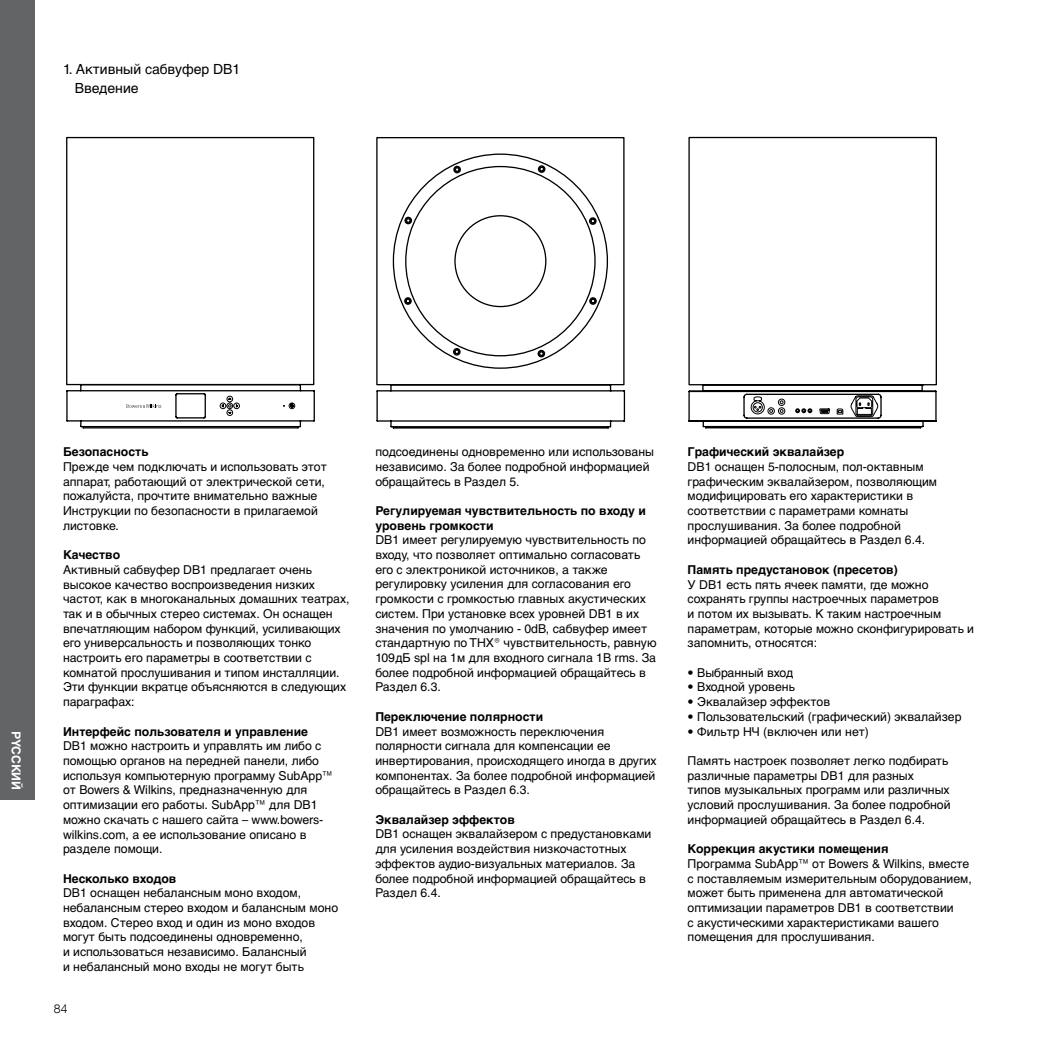
<style>
.page{position:relative;width:1042px;height:1042px;background:#fff}
.page>*{position:absolute;margin:0;border:0;box-sizing:border-box;transform-origin:0 0}
.t1{font:14px/19.2px "Helvetica Cyr Upright";color:#000}
.t2{font:12.25px/14.7px "Helvetica Cyr Upright";color:#000}
.t3{font:700 12.25px/14.7px "Helvetica Cyr";color:#000}
.t4{font:700 12.25px "Helvetica Cyr";color:#fff}
.t5{font:300 12.25px "Helvetica Neue LT Com";color:#000}
</style>
<div class="page">
<div style="left:0;top:0;width:35px;height:799px;background:#636466"></div>
<div style="left:66px;top:137px;width:248px;height:248px;border:1px solid #000"></div>
<svg style="left:66px;top:383px;width:249px;height:45px"></svg>
<svg style="left:376px;top:137px;width:250px;height:292px"></svg>
<svg style="left:688px;top:137px;width:249px;height:292px"></svg>
<svg style="left:750px;top:396px;width:80px;height:22px"></svg>
<svg style="left:836px;top:395px;width:42px;height:23px"></svg>
<p class="t1" style="left:75px;top:59px;width:167px;text-indent:-12px">1. Активный сабвуфер DB1<br>Введение</p>
<p class="t4" style="left:23px;top:731px;width:61px;rotate:90deg">PYCCКИЙ</p>
<p class="t3" style="left:63px;top:444px;width:87px">Безопасность</p>
<p class="t2" style="left:63px;top:459px;width:265px">Прежде чем подключать и использовать этот аппарат, работающий от электрической сети, пожалуйста, прочтите внимательно важные Инструкции по безопасности в прилагаемой листовке.</p>
<p class="t3" style="left:63px;top:547px;width:59px">Качество</p>
<p class="t2" style="left:63px;top:562px;width:288px">Активный сабвуфер DB1 предлагает очень высокое качество воспроизведения низких частот, как в многоканальных домашних театрах, так и в обычных стерео системах. Он оснащен впечатляющим набором функций, усиливающих его универсальность и позволяющих тонко настроить его параметры в соответствии с комнатой прослушивания и типом инсталляции.<br>Эти функции вкратце объясняются в следующих параграфах:</p>
<p class="t3" style="left:63px;top:724px;width:246px">Интерфейс пользователя и управление</p>
<p class="t2" style="left:63px;top:739px;width:271px">DB1 можно настроить и управлять им либо с помощью органов на передней панели, либо используя компьютерную программу SubApp™ от Bowers &amp; Wilkins, предназначенную для оптимизации его работы. SubApp™ для DB1 можно скачать с нашего сайта – www.bowers&shy;wilkins.com, а ее использование описано в разделе помощи.</p>
<p class="t3" style="left:63px;top:871px;width:115px">Несколько входов</p>
<p class="t2" style="left:63px;top:886px;width:277px">DB1 оснащен небалансным моно входом, небалансным стерео входом и балансным моно входом. Стерео вход и один из моно входов могут быть подсоединены одновременно,<br>и использоваться независимо. Балансный<br>и небалансный моно входы не могут быть</p>
<p class="t5" style="left:54px;top:1001px;width:15px">84</p>
<p class="t2" style="left:375px;top:444px;width:280px">подсоединены одновременно или использованы независимо. За более подробной информацией обращайтесь в Раздел 5.</p>
<p class="t3" style="left:375px;top:503px;width:272px">Регулируемая чувствительность по входу и уровень громкости</p>
<p class="t2" style="left:375px;top:533px;width:283px">DB1 имеет регулируемую чувствительность по входу, что позволяет оптимально согласовать его с электроникой источников, а также регулировку усиления для согласования его громкости с громкостью главных акустических систем. При установке всех уровней DB1 в их значения по умолчанию - 0dB, сабвуфер имеет стандартную по THX® чувствительность, равную 109дБ spl на 1м для входного сигнала 1В rms. За более подробной информацией обращайтесь в Раздел 6.3.</p>
<p class="t3" style="left:375px;top:709px;width:169px">Переключение полярности</p>
<p class="t2" style="left:375px;top:724px;width:283px">DB1 имеет возможность переключения полярности сигнала для компенсации ее инвертирования, происходящего иногда в других компонентах. За более подробной информацией обращайтесь в Раздел 6.3.</p>
<p class="t3" style="left:375px;top:812px;width:141px">Эквалайзер эффектов</p>
<p class="t2" style="left:375px;top:827px;width:277px">DB1 оснащен эквалайзером с предустановками для усиления воздействия низкочастотных эффектов аудио-визуальных материалов. За более подробной информацией обращайтесь в Раздел 6.4.</p>
<p class="t3" style="left:687px;top:444px;width:158px">Графический эквалайзер</p>
<p class="t2" style="left:687px;top:459px;width:251px">DB1 оснащен 5-полосным, пол-октавным графическим эквалайзером, позволяющим модифицировать его характеристики в соответствии с параметрами комнаты прослушивания. За более подробной информацией обращайтесь в Раздел 6.4.</p>
<p class="t3" style="left:687px;top:562px;width:212px">Память предустановок (пресетов)</p>
<p class="t2" style="left:687px;top:577px;width:288px">У DB1 есть пять ячеек памяти, где можно сохранять группы настроечных параметров<br>и потом их вызывать. К таким настроечным параметрам, которые можно сконфигурировать и запомнить, относятся:</p>
<p class="t2" style="left:687px;top:665px;width:107px">• Выбранный вход</p>
<p class="t2" style="left:687px;top:680px;width:109px">• Входной уровень</p>
<p class="t2" style="left:687px;top:694px;width:144px">• Эквалайзер эффектов</p>
<p class="t2" style="left:687px;top:709px;width:275px">• Пользовательский (графический) эквалайзер</p>
<p class="t2" style="left:687px;top:724px;width:183px">• Фильтр НЧ (включен или нет)</p>
<p class="t2" style="left:687px;top:753px;width:264px">Память настроек позволяет легко подбирать различные параметры DB1 для разных<br>типов музыкальных программ или различных условий прослушивания. За более подробной информацией обращайтесь в Раздел 6.4.</p>
<p class="t3" style="left:687px;top:841px;width:202px">Коррекция акустики помещения</p>
<p class="t2" style="left:687px;top:856px;width:286px">Программа SubApp™ от Bowers &amp; Wilkins, вместе с поставляемым измерительным оборудованием, может быть применена для автоматической оптимизации параметров DB1 в соответствии<br>с акустическими характеристиками вашего помещения для прослушивания.</p>
</div>
